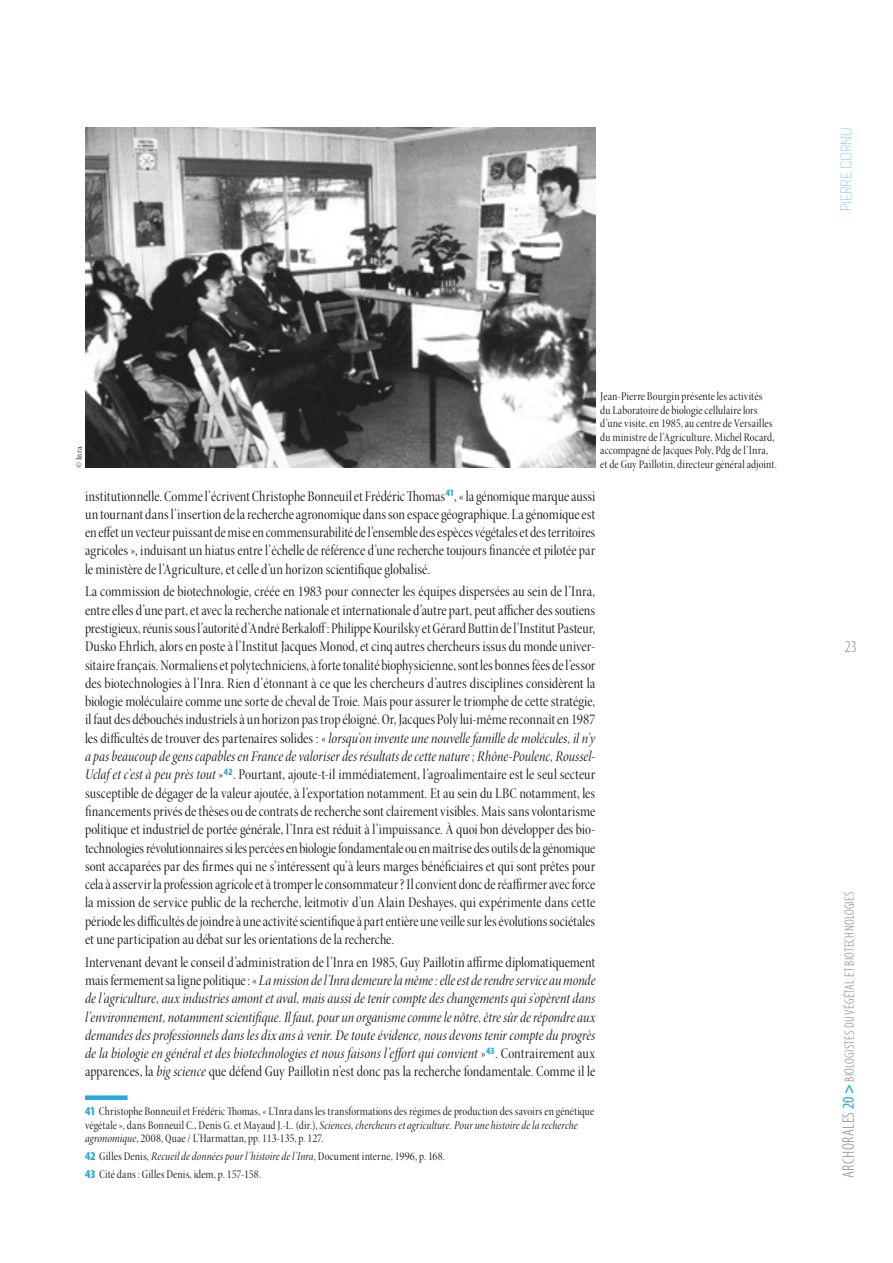
<style>
.page{position:relative;width:893px;height:1263px;background:#fff}
.page>*{position:absolute;margin:0;border:0;box-sizing:border-box;transform-origin:0 0}
.t1{font:300 condensed 16.5px "Myriad Pro";color:#808285}
.texte_courant{font:15px/18.3px "Minion Pro Cn Disp";color:#231f20;text-align:justify}
.texte_courant-2{font:15px/18.3px "Minion Pro Cn It Disp";letter-spacing:.01em;color:#231f20;text-align:justify}
.t2{font:15px "Quarca Nor Thi";color:#27a8e0}
.t3{font:300 condensed 13.5px "Myriad Pro";letter-spacing:.02em;color:#808285}
.note{font:12px/13.5px "Minion Pro Cn Disp";letter-spacing:.01em;color:#231f20}
.ok_légende{font:12px/13.5px "Minion Pro Cn Disp";letter-spacing:.01em;color:#231f20}
.copyright{font:9px "Minion Pro Cn Disp";color:#231f20}
.s1{font-family:"Minion Pro Cn It Disp"}
.s2{font-family:"Minion Pro Cn Disp"}
.s3{font-family:"Myriad Pro";font-weight:900;font-stretch:condensed;color:#27a8e0}
.s4{font-size:16.5px}
.s5{font-weight:400;font-size:16.5px;color:#27a8e0}
.s6{font-weight:700;font-size:16.5px;color:#27a8e0}
</style>
<div class="page">
<div style="left:85px;top:1095px;width:43px;height:5px;background:#27a8e0"></div>
<img style="left:85px;top:128px;width:510px;height:340px">
<p class="t2" style="left:838px;top:211px;width:85px;rotate:-90deg">PIERRE CORNU</p>
<p class="copyright" style="left:74px;top:468px;width:24px;rotate:-90deg">© Inra.</p>
<p class="ok_légende" style="left:600px;top:390px;width:178px">Jean-Pierre Bourgin présente les activités<br>du Laboratoire de biologie cellulaire lors d’une visite, en 1985, au centre de Versailles du ministre de l’Agriculture, Michel Rocard, accompagné de Jacques Poly, Pdg de l’Inra, et de Guy Paillotin, directeur général adjoint.</p>
<p class="texte_courant" style="left:85px;top:487px;width:512px">institutionnelle. Comme l’écrivent Christophe Bonneuil et Frédéric Thomas<sup>41</sup>, « la génomique marque aussi un tournant dans l’insertion de la recherche agronomique dans son espace géographique. La génomique est en effet un vecteur puissant de mise en commensurabilité de l’ensemble des espèces végétales et des territoires agricoles », induisant un hiatus entre l’échelle de référence d’une recherche toujours financée et pilotée par le ministère de l’Agriculture, et celle d’un horizon scientifique globalisé.</p>
<p class="texte_courant" style="left:85px;top:583px;width:512px">La commission de biotechnologie, créée en 1983 pour connecter les équipes dispersées au sein de l’Inra, entre elles d’une part, et avec la recherche nationale et internationale d’autre part, peut afficher des soutiens prestigieux, réunis sous l’autorité d’André Berkaloff : Philippe Kourilsky et Gérard Buttin de l’Institut Pasteur, Dusko Ehrlich, alors en poste à l’Institut Jacques Monod, et cinq autres chercheurs issus du monde univer&shy;sitaire français. Normaliens et polytechniciens, à forte tonalité biophysicienne, sont les bonnes fées de l’essor des biotechnologies à l’Inra. Rien d’étonnant à ce que les chercheurs d’autres disciplines considèrent la biologie moléculaire comme une sorte de cheval de Troie. Mais pour assurer le triomphe de cette stratégie, il faut des débouchés industriels à un horizon pas trop éloigné. Or, Jacques Poly lui-même reconnaît en 1987 les difficultés de trouver des partenaires solides : « <span class="s1">lorsqu’on invente une nouvelle famille de molécules, il n’y a pas beaucoup de gens capables en France de valoriser des résultats de cette nature ; Rhône-Poulenc, Roussel-Uclaf et c’est à peu près tout</span> »<sup>42</sup>. Pourtant, ajoute-t-il immédiatement, l’agroalimentaire est le seul secteur susceptible de dégager de la valeur ajoutée, à l’exportation notamment. Et au sein du LBC notamment, les financements privés de thèses ou de contrats de recherche sont clairement visibles. Mais sans volontarisme politique et industriel de portée générale, l’Inra est réduit à l’impuissance. À quoi bon développer des bio&shy;technologies révolutionnaires si les percées en biologie fondamentale ou en maîtrise des outils de la génomique sont accaparées par des firmes qui ne s’intéressent qu’à leurs marges bénéficiaires et qui sont prêtes pour cela à asservir la profession agricole et à tromper le consommateur ? Il convient donc de réaffirmer avec force la mission de service public de la recherche, leitmotiv d’un Alain Deshayes, qui expérimente dans cette période les difficultés de joindre à une activité scientifique à part entière une veille sur les évolutions sociétales et une participation au débat sur les orientations de la recherche.</p>
<p class="texte_courant-2" style="left:85px;top:953px;width:512px"><span class="s2">Intervenant devant le conseil d’administration de l’Inra en 1985, Guy Paillotin affirme diplomatiquement mais fermement sa ligne politique : «</span> La mission de l’Inra demeure la même : elle est de rendre service au monde de l’agriculture, aux industries amont et aval, mais aussi de tenir compte des changements qui s’opèrent dans l’environnement, notamment scientifique. Il faut, pour un organisme comme le nôtre, être sûr de répondre aux demandes des professionnels dans les dix ans à venir. De toute évidence, nous devons tenir compte du progrès de la biologie en général et des biotechnologies et nous faisons l’effort qui convient <span class="s2">»</span><sup>43</sup><span class="s2">. Contrairement aux apparences, la</span> big science <span class="s2">que défend Guy Paillotin n’est donc pas la recherche fondamentale. Comme il le</span></p>
<p class="note" style="left:85px;top:1105px;width:511px"><span class="s3">41</span> Christophe Bonneuil et Frédéric Thomas, « L’Inra dans les transformations des régimes de production des savoirs en génétique végétale », dans Bonneuil C., Denis G. et Mayaud J.-L. (dir.), <span class="s1">Sciences, chercheurs etagriculture. Pour une histoire de la recherche agronomique</span>, 2008, Quae / L’Harmattan, pp. 113-135, p. 127.</p>
<p class="note" style="left:85px;top:1150px;width:361px"><span class="s3">42</span> Gilles Denis, <span class="s1">Recueil de données pour l’histoire de l’Inra</span>, Document interne, 1996, p. 168.</p>
<p class="note" style="left:85px;top:1168px;width:178px"><span class="s3">43</span> Cité dans : Gilles Denis, idem, p. 157-158.</p>
<p class="t1" style="left:845px;top:638px;width:13px">23</p>
<p class="t3" style="left:842px;top:1178px;width:288px;rotate:-90deg"><span class="s4">ARCHORALES</span><span class="s5">20</span> <span class="s6">&gt;</span> BIOLOGISTES DU VÉGÉTAL ET BIOTECHNOLOGIES</p>
</div>
